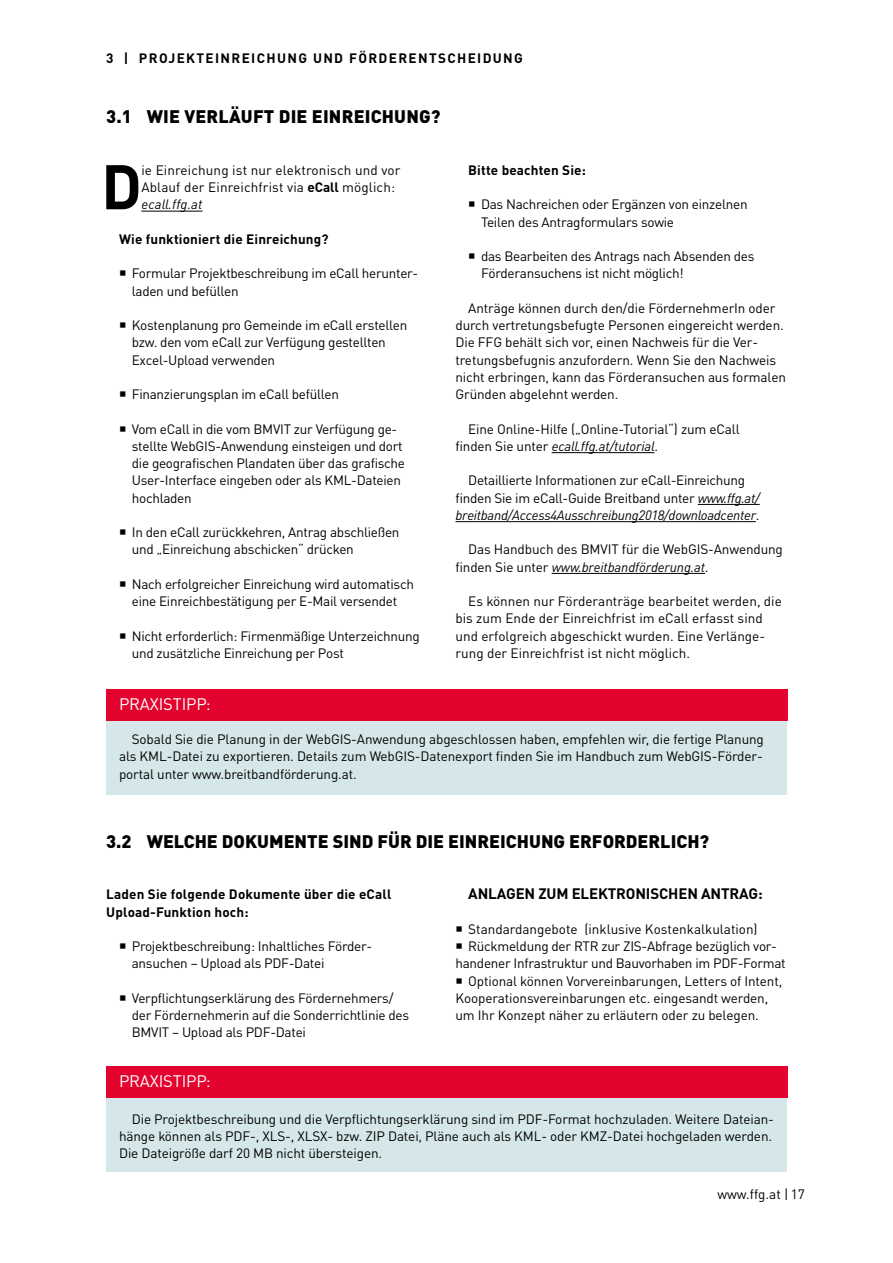
<style>
.page{position:relative;width:893px;height:1263px;background:#fff}
.page>*{position:absolute;margin:0;border:0;box-sizing:border-box;transform-origin:0 0}
.Initialabsatz{font:700 61.95px "FFDIN Pro";color:#000}
.t1{font:900 18px "FFDIN Pro";color:#000}
.Firmenbox_Headline{font:16.5px "FFDIN Pro";letter-spacing:-.01em;color:#fff}
.Zwischentitel{font:700 15px "FFDIN Pro";letter-spacing:-.01em;color:#000}
.Folgeabsatz{font:13.5px/17.2px "FFDIN Pro";letter-spacing:-.02em;color:#000}
.Folgeabsatz-2{font:13.5px/17.2px "FFDIN Pro";color:#000}
.Zwischentitel-2{font:700 13.5px/17.2px "FFDIN Pro";letter-spacing:.01em;color:#000}
.Initialabsatz-2{font:13.5px/17.2px "FFDIN Pro";letter-spacing:.01em;color:#000}
.Zwischentitel-3{font:700 13.5px "FFDIN Pro";letter-spacing:.1em;color:#000}
.s1{font-weight:700}
.s2{font-style:italic}
</style>
<div class="page">
<hr style="left:141px;top:211px;width:61px;height:1px;background:#000">
<hr style="left:552px;top:452px;width:102px;height:1px;background:#000">
<hr style="left:698px;top:504px;width:62px;height:1px;background:#000">
<hr style="left:455px;top:521px;width:301px;height:1px;background:#000">
<hr style="left:552px;top:573px;width:153px;height:1px;background:#000">
<div style="left:106px;top:692px;width:681px;height:103px;background:#d5e7e8"></div>
<div style="left:106px;top:689px;width:682px;height:32px;background:#e4032e"></div>
<div style="left:106px;top:1070px;width:681px;height:101px;background:#d5e7e8"></div>
<div style="left:106px;top:1066px;width:682px;height:32px;background:#e4032e"></div>
<p class="Zwischentitel-3" style="left:106px;top:47px;width:418px">3 | PROJEKTEINREICHUNG UND FÖRDERENTSCHEIDUNG</p>
<p class="t1" style="left:106px;top:101px;width:336px">3.1 WIE VERLÄUFT DIE EINREICHUNG?</p>
<p class="Initialabsatz" style="left:101px;top:135px;width:42px">D</p>
<p class="Initialabsatz-2" style="left:141px;top:160px;width:261px">ie Einreichung ist nur elektronisch und vor<br>Ablauf der Einreichfrist via <span class="s1">eCall</span> möglich: <span class="s2">ecall.ffg.at</span></p>
<h4 class="Zwischentitel-2" style="left:119px;top:228px;width:211px">Wie funktioniert die Einreichung?</h4>
<p class="Folgeabsatz" style="left:132px;top:263px;width:288px;text-indent:-13px">○ Formular Projektbeschreibung im eCall herunter&shy;laden und befüllen</p>
<p class="Folgeabsatz" style="left:132px;top:315px;width:277px;text-indent:-13px">○ Kostenplanung pro Gemeinde im eCall erstellen bzw. den vom eCall zur Verfügung gestellten<br>Excel-Upload verwenden</p>
<p class="Folgeabsatz" style="left:119px;top:384px;width:221px">○ Finanzierungsplan im eCall befüllen</p>
<p class="Folgeabsatz" style="left:132px;top:419px;width:275px;text-indent:-13px">○ Vom eCall in die vom BMVIT zur Verfügung ge&shy;stellte WebGIS-Anwendung einsteigen und dort die geografischen Plandaten über das grafische User-Interface eingeben oder als KML-Dateien hochladen</p>
<p class="Folgeabsatz" style="left:132px;top:522px;width:269px;text-indent:-13px">○ In den eCall zurückkehren, Antrag abschließen und „Einreichung abschicken“ drücken</p>
<p class="Folgeabsatz" style="left:119px;top:574px;width:296px;text-align:center">○ Nach erfolgreicher Einreichung wird automatisch eine Einreichbestätigung per E-Mail versendet</p>
<p class="Folgeabsatz" style="left:132px;top:626px;width:289px;text-indent:-13px">○ Nicht erforderlich: Firmenmäßige Unterzeichnung und zusätzliche Einreichung per Post</p>
<p class="Firmenbox_Headline" style="left:119px;top:691px;width:93px">PRAXISTIPP:</p>
<h4 class="Zwischentitel-2" style="left:468px;top:159px;width:119px">Bitte beachten Sie:</h4>
<p class="Folgeabsatz" style="left:481px;top:194px;width:268px;text-indent:-13px">○ Das Nachreichen oder Ergänzen von einzelnen<br>Teilen des Antragformulars sowie</p>
<p class="Folgeabsatz" style="left:481px;top:246px;width:275px;text-indent:-13px">○ das Bearbeiten des Antrags nach Absenden des<br>Förderansuchens ist nicht möglich!</p>
<p class="Folgeabsatz" style="left:455px;top:298px;width:332px;text-indent:13px">Anträge können durch den/die FördernehmerIn oder durch vertretungsbefugte Personen eingereicht werden.<br>Die FFG behält sich vor, einen Nachweis für die Ver&shy;tretungsbefugnis anzufordern. Wenn Sie den Nachweis nicht erbringen, kann das Förderansuchen aus formalen Gründen abgelehnt werden.</p>
<p class="Folgeabsatz" style="left:455px;top:419px;width:286px;text-indent:13px">Eine Online-Hilfe („Online-Tutorial“) zum eCall finden Sie unter <span class="s2">ecall.ffg.at/tutorial</span>.</p>
<p class="Folgeabsatz" style="left:455px;top:470px;width:306px;text-align:center">Detaillierte Informationen zur eCall-Einreichung finden Sie im eCall-Guide Breitband unter <span class="s2">www.ffg.at/ breitband/Access4Ausschreibung2018/downloadcenter</span>.</p>
<p class="Folgeabsatz" style="left:455px;top:539px;width:329px;text-indent:13px">Das Handbuch des BMVIT für die WebGIS-Anwendung finden Sie unter <span class="s2">www.breitbandförderung.at</span>.</p>
<p class="Folgeabsatz-2" style="left:455px;top:591px;width:328px;text-indent:13px">Es können nur Förderanträge bearbeitet werden, die bis zum Ende der Einreichfrist im eCall erfasst sind und erfolgreich abgeschickt wurden. Eine Verlänge&shy;rung der Einreichfrist ist nicht möglich.</p>
<p class="Folgeabsatz" style="left:119px;top:729px;width:646px;text-align:justify;text-indent:13px">Sobald Sie die Planung in der WebGIS-Anwendung abgeschlossen haben, empfehlen wir, die fertige Planung als KML-Datei zu exportieren. Details zum WebGIS-Datenexport finden Sie im Handbuch zum WebGIS-Förder&shy;portal unter www.breitbandförderung.at.</p>
<p class="t1" style="left:106px;top:826px;width:604px">3.2 WELCHE DOKUMENTE SIND FÜR DIE EINREICHUNG ERFORDERLICH?</p>
<h4 class="Zwischentitel-2" style="left:106px;top:884px;width:287px">Laden Sie folgende Dokumente über die eCall<br>Upload-Funktion hoch:</h4>
<p class="Folgeabsatz" style="left:132px;top:936px;width:240px;text-indent:-13px">○ Projektbeschreibung: Inhaltliches Förder&shy;ansuchen – Upload als PDF-Datei</p>
<p class="Folgeabsatz" style="left:132px;top:988px;width:279px;text-indent:-13px">○ Verpflichtungserklärung des Fördernehmers/ der Fördernehmerin auf die Sonderrichtlinie des<br>BMVIT – Upload als PDF-Datei</p>
<p class="Firmenbox_Headline" style="left:119px;top:1068px;width:93px">PRAXISTIPP:</p>
<h4 class="Zwischentitel" style="left:468px;top:881px;width:296px">ANLAGEN ZUM ELEKTRONISCHEN ANTRAG:</h4>
<p class="Folgeabsatz-2" style="left:455px;top:919px;width:304px">○ Standardangebote (inklusive Kostenkalkulation)</p>
<p class="Folgeabsatz" style="left:455px;top:936px;width:332px">○ Rückmeldung der RTR zur ZIS-Abfrage bezüglich vor&shy;handener Infrastruktur und Bauvorhaben im PDF-Format</p>
<p class="Folgeabsatz" style="left:455px;top:971px;width:328px">○ Optional können Vorvereinbarungen, Letters of Intent,<br>Kooperationsvereinbarungen etc. eingesandt werden, um Ihr Konzept näher zu erläutern oder zu belegen.</p>
<p class="Folgeabsatz" style="left:119px;top:1109px;width:656px;text-indent:13px">Die Projektbeschreibung und die Verpflichtungserklärung sind im PDF-Format hochzuladen. Weitere Dateian&shy;hänge können als PDF-, XLS-, XLSX- bzw. ZIP Datei, Pläne auch als KML- oder KMZ-Datei hochgeladen werden.<br>Die Dateigröße darf 20 MB nicht übersteigen.</p>
<p class="Folgeabsatz-2" style="left:717px;top:1184px;width:89px">www.ffg.at | 17</p>
</div>
